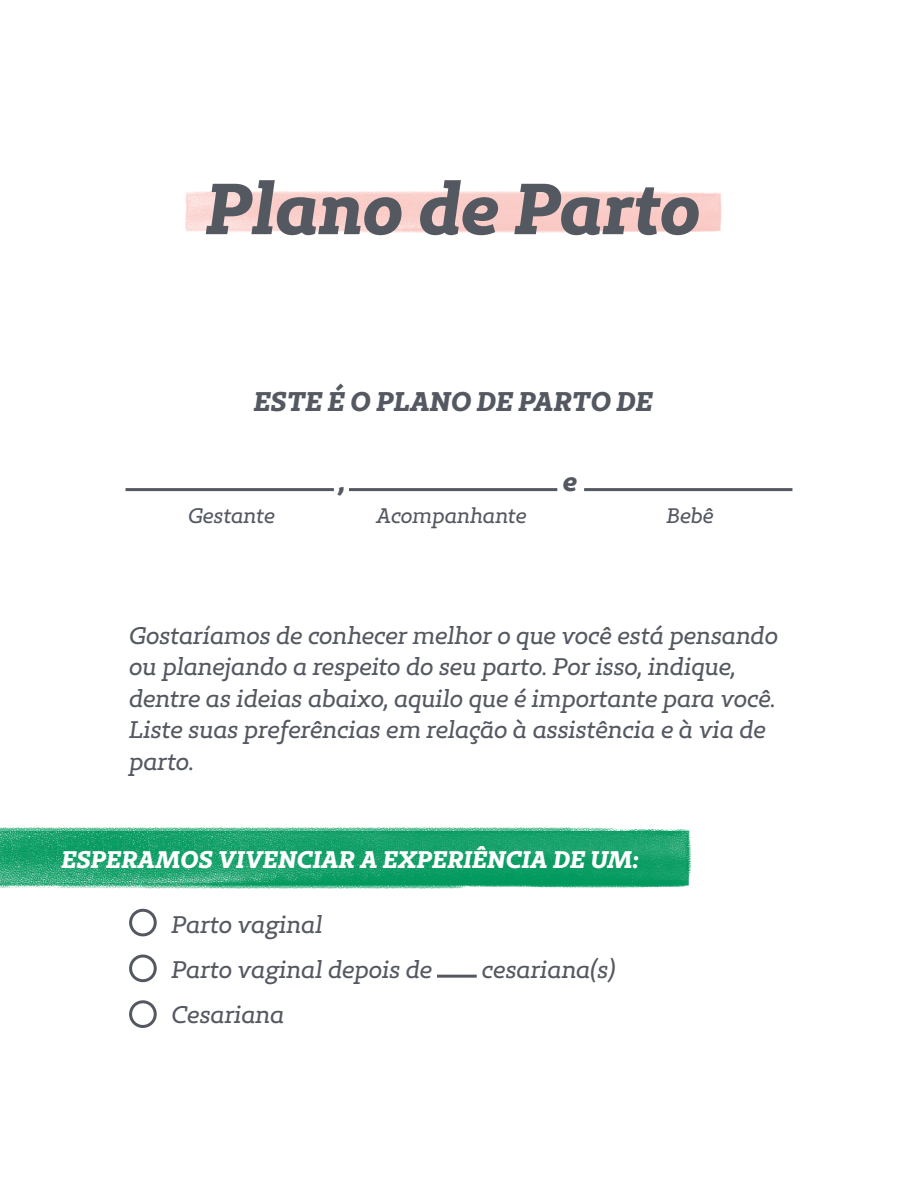
<style>
.page{position:relative;width:918px;height:1188px;background:#fff}
.page>*{position:absolute;margin:0;border:0;box-sizing:border-box;transform-origin:0 0}
.t1{font:italic 72px "Unimed Slab 2020 Bold";letter-spacing:-.005em;color:#545861}
.t2{font:italic 27px "Unimed Slab 2020 Bold";color:#545861}
.t3{font:italic 24px/31.5px "Unimed Slab 2020 Regular";color:#545861}
.t4{font:italic 24px "Unimed Slab 2020 Bold";color:#fff}
.t5{font:italic 21px "Unimed Slab 2020 Regular";color:#545861}
</style>
<div class="page">
<img style="left:0;top:827px;width:690px;height:61px">
<img style="left:185px;top:192px;width:537px;height:40px">
<hr style="left:126px;top:488px;width:208px;height:3px;background:#545861">
<hr style="left:349px;top:488px;width:208px;height:3px;background:#545861">
<hr style="left:584px;top:488px;width:208px;height:3px;background:#545861">
<div style="left:129px;top:909px;width:28px;height:27px;border:3px solid #545861;border-radius:50%"></div>
<div style="left:129px;top:955px;width:28px;height:27px;border:3px solid #545861;border-radius:50%"></div>
<div style="left:129px;top:1000px;width:28px;height:28px;border:3px solid #545861;border-radius:50%"></div>
<hr style="left:437px;top:975px;width:40px;height:3px;background:#545861">
<p class="t1" style="left:206px;top:161px;width:496px">Plano de Parto</p>
<p class="t2" style="left:254px;top:384px;width:400px">ESTE É O PLANO DE PARTO DE</p>
<p class="t2" style="left:339px;top:464px;width:8px">,</p>
<p class="t2" style="left:563px;top:464px;width:16px">e</p>
<p class="t5" style="left:188px;top:503px;width:88px">Gestante</p>
<p class="t5" style="left:376px;top:503px;width:152px">Acompanhante</p>
<p class="t5" style="left:667px;top:503px;width:48px">Bebê</p>
<p class="t3" style="left:129px;top:619px;width:650px">Gostaríamos de conhecer melhor o que você está pensando ou planejando a respeito do seu parto. Por isso, indique, dentre as ideias abaixo, aquilo que é importante para você.<br>Liste suas preferências em relação à assistência e à via de parto.</p>
<p class="t4" style="left:62px;top:844px;width:578px">ESPERAMOS VIVENCIAR A EXPERIÊNCIA DE UM:</p>
<p class="t3" style="left:172px;top:909px;width:152px">Parto vaginal</p>
<p class="t3" style="left:172px;top:954px;width:262px">Parto vaginal depois de</p>
<p class="t3" style="left:482px;top:954px;width:135px">cesariana(s)</p>
<p class="t3" style="left:172px;top:999px;width:114px">Cesariana</p>
</div>
